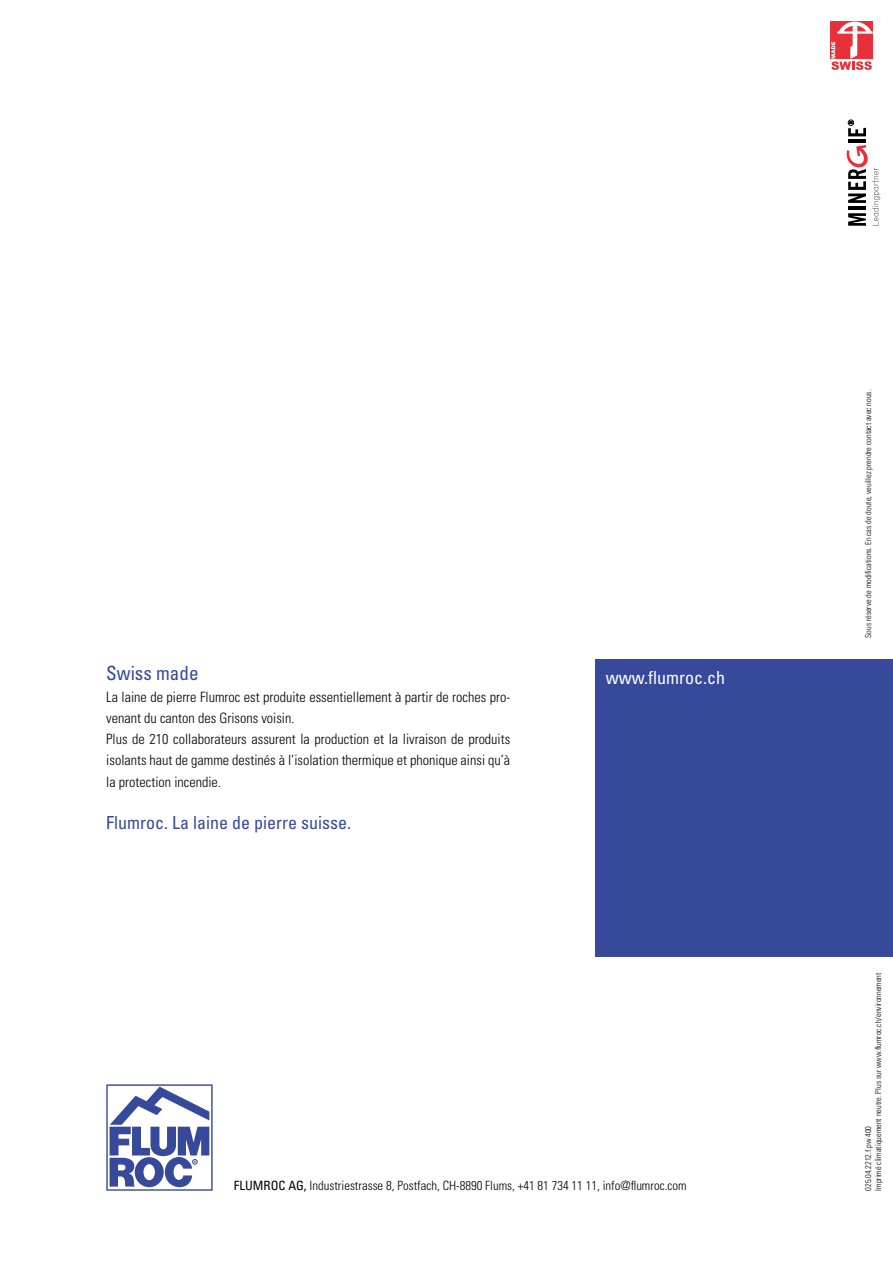
<style>
.page{position:relative;width:893px;height:1263px;background:#fff}
.page>*{position:absolute;margin:0;border:0;box-sizing:border-box;transform-origin:0 0}
.t1{font:condensed 19.5px "Univers LT Std";color:#36499b}
.t2{font:condensed 18px "Univers LT Std";color:#36499b}
.t3{font:condensed 18px "Univers LT Std";color:#fff}
.t4{font:300 condensed 14.25px/21.3px "Univers LT Std";color:#000}
.t5{font:300 condensed 12.75px "Univers LT Std";color:#000}
.t6{font:300 condensed 8.25px/9.9px "Univers LT Std";color:#000}
.s1{font-weight:400}
</style>
<div class="page">
<div style="left:595px;top:659px;width:298px;height:298px;background:#36499b"></div>
<div style="left:830px;top:21px;width:43px;height:38px;background:#e73037"></div>
<svg style="left:831px;top:21px;width:42px;height:49px"></svg>
<hr style="left:848px;top:140px;width:18px;height:3px;background:#000">
<svg style="left:847px;top:145px;width:33px;height:81px"></svg>
<svg style="left:848px;top:120px;width:18px;height:16px"></svg>
<div style="left:106px;top:1084px;width:107px;height:107px;border:1px solid #36499b"></div>
<svg style="left:110px;top:1086px;width:99px;height:101px"></svg>
<h1 class="t1" style="left:106px;top:661px;width:94px">Swiss made</h1>
<p class="t4" style="left:106px;top:686px;width:405px">La laine de pierre Flumroc est produite essentiellement à partir de roches pro&shy;venant du canton des Grisons voisin.<br>Plus de 210 collaborateurs assurent la production et la livraison de produits isolants haut de gamme destinés à l’isolation thermique et phonique ainsi qu’à la protection incendie.</p>
<p class="t2" style="left:106px;top:811px;width:246px">Flumroc. La laine de pierre suisse.</p>
<p class="t3" style="left:606px;top:666px;width:121px">www.flumroc.ch</p>
<p class="t5" style="left:234px;top:1178px;width:454px"><span class="s1">FLUMROC AG,</span> Industriestrasse 8, Postfach, CH-8890 Flums, +41 81 734 11 11, info@flumroc.com</p>
<p class="t6" style="left:863px;top:638px;width:250px;rotate:-90deg">Sous réserve de modifications. En cas de doute, veuillez prendre contact avec nous.</p>
<p class="t6" style="left:863px;top:1191px;width:220px;rotate:-90deg">025.04.2212.f.pw 400<br>Imprimé climatiquement neutre. Plus sur www.flumroc.ch/environnement</p>
</div>
